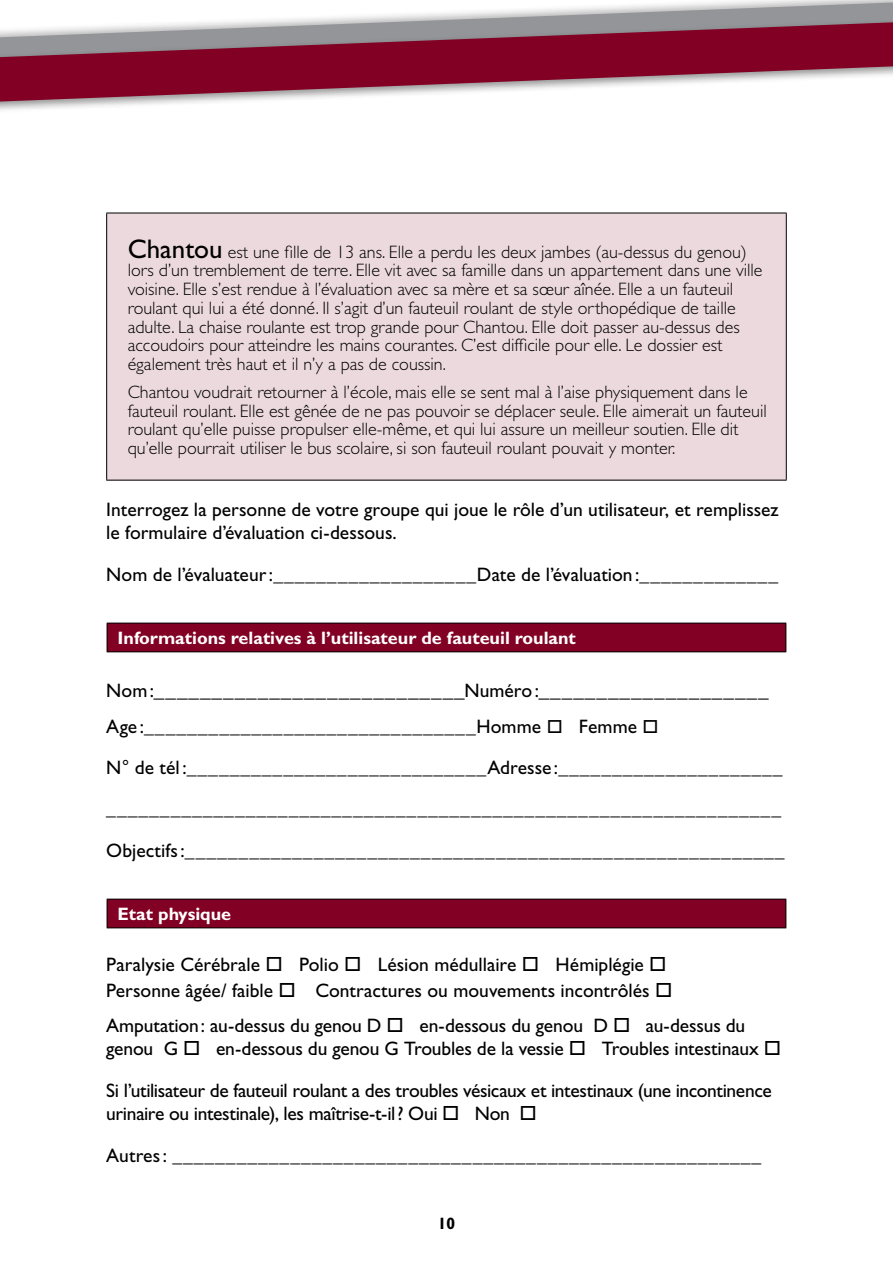
<style>
.page{position:relative;width:893px;height:1263px;background:#fff}
.page>*{position:absolute;margin:0;border:0;box-sizing:border-box;transform-origin:0 0}
.t1{font:21px "Gill Sans Std";color:#000}
.t2{font:19.5px/23.4px "Gill Sans Std";letter-spacing:-.005em;color:#000}
.t3{font:300 18px/18.8px "Gill Sans Std";color:#000}
.t4{font:700 18px "Gill Sans Std";color:#fff}
.t5{font:700 condensed 16.5px "Gill Sans Std";color:#000}
.s1{font-weight:400;font-size:27px}
.s2{font-size:19.5px}
</style>
<div class="page">
<svg style="left:0;top:0;width:893px;height:110px"></svg>
<div style="left:107px;top:213px;width:679px;height:267px;background:#ecd9de"></div>
<hr style="left:106px;top:213px;width:681px;height:1px;background:#000">
<hr style="left:106px;top:213px;width:1px;height:267px;background:#000">
<hr style="left:786px;top:213px;width:1px;height:267px;background:#000">
<hr style="left:106px;top:480px;width:681px;height:1px;background:#000">
<div style="left:107px;top:623px;width:679px;height:29px;background:#820024"></div>
<hr style="left:107px;top:623px;width:679px;height:1px;background:#000">
<svg style="left:107px;top:623px;width:1px;height:28px"></svg>
<svg style="left:785px;top:623px;width:1px;height:28px"></svg>
<hr style="left:107px;top:651px;width:679px;height:1px;background:#000">
<div style="left:107px;top:899px;width:679px;height:29px;background:#820024"></div>
<hr style="left:107px;top:899px;width:679px;height:1px;background:#000">
<svg style="left:107px;top:899px;width:1px;height:28px"></svg>
<svg style="left:785px;top:899px;width:1px;height:28px"></svg>
<hr style="left:107px;top:927px;width:679px;height:1px;background:#000">
<p class="t3" style="left:128px;top:242px;width:636px"><span class="s1">Chantou</span> est une fille de 13 ans. Elle a perdu les deux jambes (au-dessus du genou) lors d’un tremblement de terre. Elle vit avec sa famille dans un appartement dans une ville voisine. Elle s’est rendue à l’évaluation avec sa mère et sa sœur aînée. Elle a un fauteuil roulant qui lui a été donné. Il s’agit d’un fauteuil roulant de style orthopédique de taille adulte. La chaise roulante est trop grande pour Chantou. Elle doit passer au-dessus des accoudoirs pour atteindre les mains courantes. C’est difficile pour elle. Le dossier est également très haut et il n’y a pas de coussin.</p>
<p class="t3" style="left:128px;top:383px;width:641px">Chantou voudrait retourner à l’école, mais elle se sent mal à l’aise physiquement dans le fauteuil roulant. Elle est gênée de ne pas pouvoir se déplacer seule. Elle aimerait un fauteuil roulant qu’elle puisse propulser elle-même, et qui lui assure un meilleur soutien. Elle dit qu’elle pourrait utiliser le bus scolaire, si son fauteuil roulant pouvait y monter.</p>
<p class="t2" style="left:106px;top:498px;width:674px">Interrogez la personne de votre groupe qui joue le rôle d’un utilisateur, et remplissez le formulaire d’évaluation ci-dessous.</p>
<p class="t2" style="left:106px;top:562px;width:673px">Nom de l’évaluateur:___________________Date de l’évaluation:_____________</p>
<p class="t4" style="left:118px;top:628px;width:460px">I nformations relatives à l’utilisateur de fauteuil roulant</p>
<p class="t1" style="left:106px;top:678px;width:664px"><span class="s2">Nom:</span>___________________________<span class="s2">Numéro:</span>____________________</p>
<p class="t2" style="left:106px;top:705px;width:680px;line-height:41.4px">Age:_______________________________Homme □ Femme □<br>N° de tél:____________________________Adresse:_____________________ _______________________________________________________________ Objectifs:________________________________________________________</p>
<p class="t4" style="left:118px;top:904px;width:115px">Etat physique</p>
<p class="t2" style="left:106px;top:952px;width:568px;line-height:25.2px">Paralysie Cérébrale □ Polio □ Lésion médullaire □ Hémiplégie □<br>Personne âgée/ faible □ Contractures ou mouvements incontrôlés □</p>
<p class="t2" style="left:106px;top:1014px;width:676px">Amputation: au-dessus du genou D □ en-dessous du genou D □ au-dessus du genou G □ en-dessous du genou G Troubles de la vessie □ Troubles intestinaux □</p>
<p class="t2" style="left:106px;top:1078px;width:667px">Si l’utilisateur de fauteuil roulant a des troubles vésicaux et intestinaux (une incontinence urinaire ou intestinale), les maîtrise-t-il? Oui □ Non □</p>
<p class="t2" style="left:106px;top:1143px;width:656px">Autres: _______________________________________________________</p>
<p class="t5" style="left:438px;top:1213px;width:19px">10</p>
</div>
